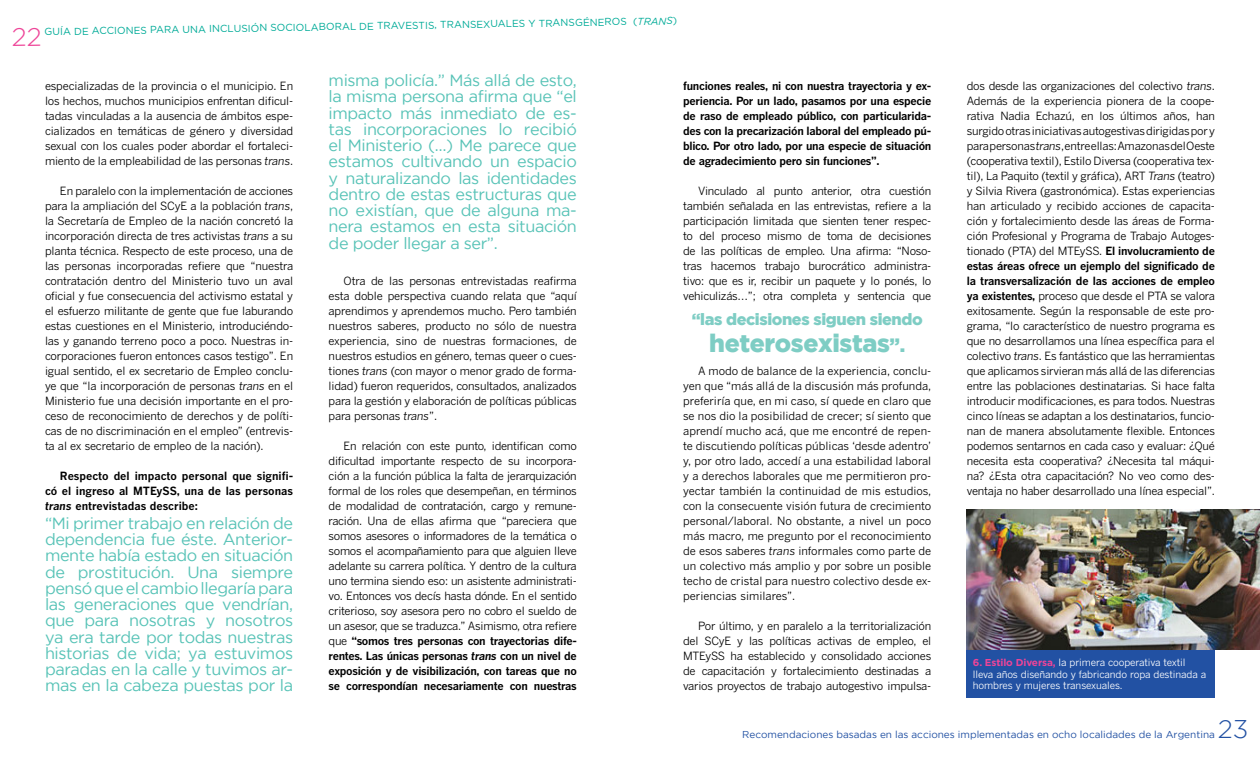
<style>
.page{position:relative;width:1260px;height:765px;background:#fff}
.page>*{position:absolute;margin:0;border:0;box-sizing:border-box;transform-origin:0 0}
.t1{font:300 25.5px "Gotham";color:#2251a3}
.t2{font:900 25px "Gotham";letter-spacing:-.015em;color:#7ecdc4}
.t3{font:16.25px/16.2px "Gotham";letter-spacing:-.025em;color:#58c3b7;text-align:justify}
.t4{font:900 16.25px "Gotham";letter-spacing:-.025em;color:#7ecdc4}
.t5{font:11.25px/15px "Benton Gothic";letter-spacing:-.02em;color:#000;text-align:justify}
.t6{font:700 11.25px/15px "Benton Gothic";letter-spacing:-.025em;color:#000;text-align:justify}
.t7{font:10.12px "Gotham";color:#00ab98}
.t8{font:10px/11.2px "Benton Gothic";letter-spacing:-.01em;color:#fff}
.t9{font:10px "Gotham";color:#2251a3}
.s1{font-style:italic}
.s2{font-weight:700}
.s3{font-weight:700;font-style:italic}
.s4{font-size:19.25px}
.s5{font-family:"Gotham";font-weight:700;color:#ee4498}
</style>
<div class="page">
<div style="left:967px;top:575px;width:248px;height:123px;background:#2251a3"></div>
<img style="left:967px;top:509px;width:293px;height:141px">
<p class="t7" style="left:44px;top:25px;width:634px;rotate:-1deg">GUÍA DE ACCIONES PARA UNA INCLUSIÓN SOCIOLABORAL DE TRAVESTIS, TRANSEXUALES Y TRANsGÉNEROS (<span class="s1">TRANS</span>)</p>
<p class="t5" style="left:45px;top:78px;width:250px">especializadas de la provincia o el municipio. En los hechos, muchos municipios enfrentan dificul&shy;tadas vinculadas a la ausencia de ámbitos espe&shy;cializados en temáticas de género y diversidad sexual con los cuales poder abordar el fortaleci&shy;miento de la empleabilidad de las personas <span class="s1">trans</span>.</p>
<p class="t5" style="left:45px;top:183px;width:250px;text-indent:15px">En paralelo con la implementación de acciones para la ampliación del SCyE a la población <span class="s1">trans</span>, la Secretaría de Empleo de la nación concretó la incorporación directa de tres activistas <span class="s1">trans</span> a su planta técnica. Respecto de este proceso, una de las personas incorporadas refiere que “nuestra contratación dentro del Ministerio tuvo un aval oficial y fue consecuencia del activismo estatal y el esfuerzo militante de gente que fue laburando estas cuestiones en el Ministerio, introduciéndo&shy;las y ganando terreno poco a poco. Nuestras in&shy;corporaciones fueron entonces casos testigo”. En igual sentido, el ex secretario de Empleo conclu&shy;ye que “la incorporación de personas <span class="s1">trans</span> en el Ministerio fue una decisión importante en el pro&shy;ceso de reconocimiento de derechos y de políti&shy;cas de no discriminación en el empleo” (entrevis&shy;ta al ex secretario de empleo de la nación).</p>
<p class="t6" style="left:45px;top:468px;width:250px;text-indent:15px">Respecto del impacto personal que signifi&shy;có el ingreso al MTEySS, una de las personas <span class="s1">trans</span> entrevistadas describe:</p>
<p class="t3" style="left:45px;top:515px;width:250px">“Mi primer trabajo en relación de dependencia fue éste. Anterior&shy;mente había estado en situación de prostitución. Una siempre pensó que el cambio llegaría para las generaciones que vendrían, que para nosotras y nosotros ya era tarde por todas nuestras historias de vida; ya estuvimos paradas en la calle y tuvimos ar&shy;mas en la cabeza puestas por la</p>
<p class="t3" style="left:329px;top:72px;width:250px">misma policía.” Más allá de esto, la misma persona afirma que “el impacto más inmediato de es&shy;tas incorporaciones lo recibió el Ministerio (…) Me parece que estamos cultivando un espacio y naturalizando las identidades dentro de estas estructuras que no existían, que de alguna ma&shy;nera estamos en esta situación de poder llegar a ser”.</p>
<p class="t5" style="left:329px;top:273px;width:250px;text-indent:15px">Otra de las personas entrevistadas reafirma esta doble perspectiva cuando relata que “aquí aprendimos y aprendemos mucho. Pero también nuestros saberes, producto no sólo de nuestra experiencia, sino de nuestras formaciones, de nuestros estudios en género, temas queer o cues&shy;tiones <span class="s1">trans</span> (con mayor o menor grado de forma&shy;lidad) fueron requeridos, consultados, analizados para la gestión y elaboración de políticas públicas para personas <span class="s1">trans</span>”.</p>
<p class="t5" style="left:329px;top:438px;width:250px;text-indent:15px">En relación con este punto, identifican como dificultad importante respecto de su incorpora&shy;ción a la función pública la falta de jerarquización formal de los roles que desempeñan, en términos de modalidad de contratación, cargo y remune&shy;ración. Una de ellas afirma que “pareciera que somos asesores o informadores de la temática o somos el acompañamiento para que alguien lleve adelante su carrera política. Y dentro de la cultura uno termina siendo eso: un asistente administrati&shy;vo. Entonces vos decís hasta dónde. En el sentido criterioso, soy asesora pero no cobro el sueldo de un asesor, que se traduzca.” Asimismo, otra refiere que <span class="s2">“somos tres personas con trayectorias dife&shy;rentes. Las únicas personas</span> <span class="s3">trans</span> <span class="s2">con un nivel de exposición y de visibilización, con tareas que no se correspondían necesariamente con nuestras</span></p>
<p class="t6" style="left:683px;top:78px;width:250px">funciones reales, ni con nuestra trayectoria y ex&shy;periencia. Por un lado, pasamos por una especie de raso de empleado público, con particularida&shy;des con la precarización laboral del empleado pú&shy;blico. Por otro lado, por una especie de situación de agradecimiento pero sin funciones”.</p>
<p class="t5" style="left:683px;top:183px;width:250px;text-indent:15px">Vinculado al punto anterior, otra cuestión también señalada en las entrevistas, refiere a la participación limitada que sienten tener respec&shy;to del proceso mismo de toma de decisiones de las políticas de empleo. Una afirma: “Noso&shy;tras hacemos trabajo burocrático administra&shy;tivo: que es ir, recibir un paquete y lo ponés, lo vehiculizás…”; otra completa y sentencia que</p>
<h3 class="t4" style="left:692px;top:310px;width:232px">“las decisiones siguen siendo</h3>
<h2 class="t2" style="left:709px;top:329px;width:198px">heterosexistas<span class="s4">”.</span></h2>
<p class="t5" style="left:683px;top:363px;width:250px;text-indent:15px">A modo de balance de la experiencia, conclu&shy;yen que “más allá de la discusión más profunda, preferiría que, en mi caso, sí quede en claro que se nos dio la posibilidad de crecer; sí siento que aprendí mucho acá, que me encontré de repen&shy;te discutiendo políticas públicas ‘desde adentro’ y, por otro lado, accedí a una estabilidad laboral y a derechos laborales que me permitieron pro&shy;yectar también la continuidad de mis estudios, con la consecuente visión futura de crecimiento personal/laboral. No obstante, a nivel un poco más macro, me pregunto por el reconocimiento de esos saberes <span class="s1">trans</span> informales como parte de un colectivo más amplio y por sobre un posible techo de cristal para nuestro colectivo desde ex&shy;periencias similares”.</p>
<p class="t5" style="left:683px;top:618px;width:250px;text-indent:15px">Por último, y en paralelo a la territorialización del SCyE y las políticas activas de empleo, el MTEySS ha establecido y consolidado acciones de capacitación y fortalecimiento destinadas a varios proyectos de trabajo autogestivo impulsa-</p>
<p class="t5" style="left:967px;top:78px;width:250px">dos desde las organizaciones del colectivo <span class="s1">trans</span>.<br>Además de la experiencia pionera de la coope&shy;rativa Nadia Echazú, en los últimos años, han surgido otras iniciativas autogestivas dirigidas por y para personas <span class="s1">trans</span>, entre ellas: Amazonas del Oeste (cooperativa textil), Estilo Diversa (cooperativa tex&shy;til), La Paquito (textil y gráfica), ART <span class="s1">Trans</span> (teatro) y Silvia Rivera (gastronómica). Estas experiencias han articulado y recibido acciones de capacita&shy;ción y fortalecimiento desde las áreas de Forma&shy;ción Profesional y Programa de Trabajo Autoges&shy;tionado (PTA) del MTEySS. <span class="s2">El involucramiento de estas áreas ofrece un ejemplo del significado de la transversalización de las acciones de empleo ya existentes,</span> proceso que desde el PTA se valora exitosamente. Según la responsable de este pro&shy;grama, “lo característico de nuestro programa es que no desarrollamos una línea específica para el colectivo <span class="s1">trans</span>. Es fantástico que las herramientas que aplicamos sirvieran más allá de las diferencias entre las poblaciones destinatarias. Si hace falta introducir modificaciones, es para todos. Nuestras cinco líneas se adaptan a los destinatarios, funcio&shy;nan de manera absolutamente flexible. Entonces podemos sentarnos en cada caso y evaluar: ¿Qué necesita esta cooperativa? ¿Necesita tal máqui&shy;na? ¿Esta otra capacitación? No veo como des&shy;ventaja no haber desarrollado una línea especial”.</p>
<p class="t8" style="left:973px;top:657px;width:235px"><span class="s5">6. Estilo Diversa,</span> la primera cooperativa textil lleva años diseñando y fabricando ropa destinada a hombres y mujeres transexuales.</p>
<h1 class="t1" style="left:1218px;top:715px;width:32px">23</h1>
<p class="t9" style="left:742px;top:728px;width:474px">Recomendaciones basadas en las acciones implementadas en ocho localidades de la Argentina</p>
</div>
